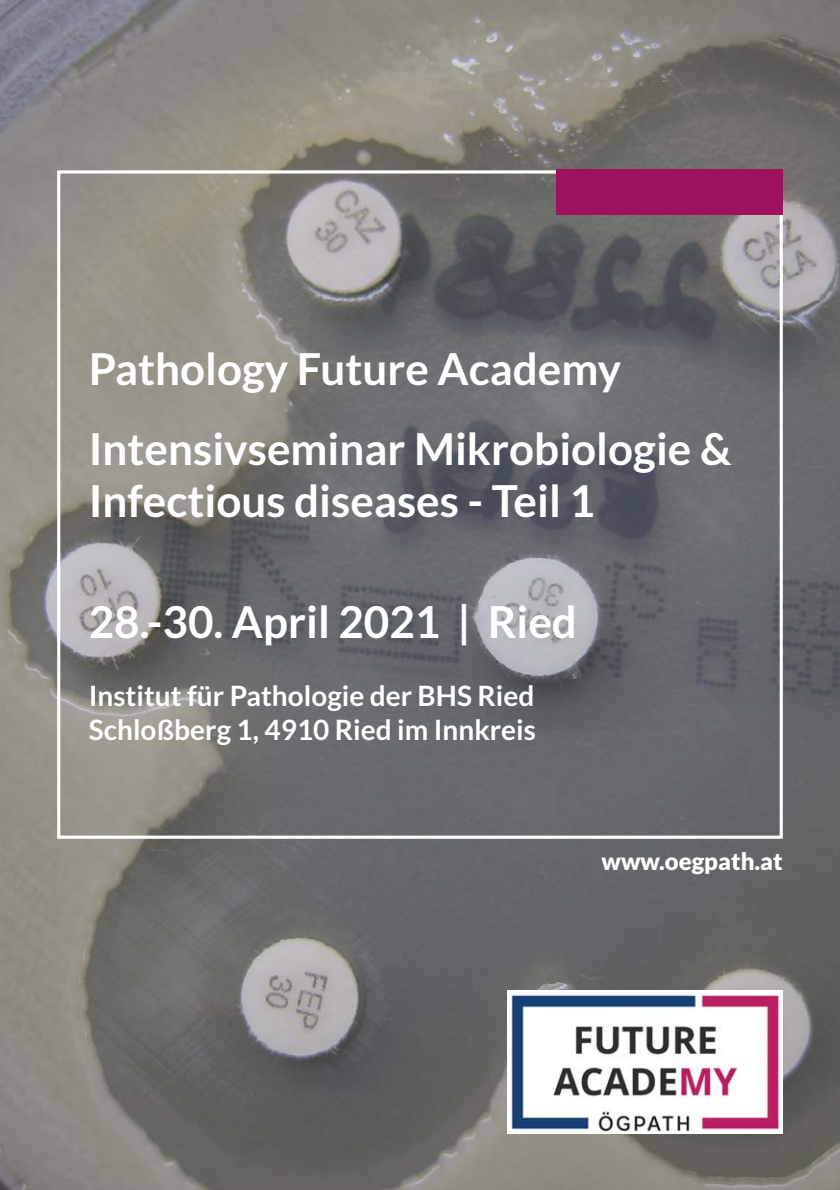
<style>
.page{position:relative;width:840px;height:1190px;background:#fff}
.page>*{position:absolute;margin:0;border:0;box-sizing:border-box;transform-origin:0 0}
.t1{font:700 44px/80.4px "Lato";color:#fff}
.t2{font:700 28px/33.6px "Lato";color:#fff}
.t3{font:900 24px "Lato";color:#fff}
</style>
<div class="page">
<img style="left:0;top:0;width:840px;height:1190px">
<div style="left:57px;top:170px;width:726px;height:669px;border:3px solid #fff"></div>
<div style="left:556px;top:170px;width:227px;height:45px;background:#9a135c"></div>
<img style="left:508px;top:991px;width:275px;height:143px">
<p class="t1" style="left:89px;top:332px;width:644px">Pathology Future Academy<br>Intensivseminar Mikrobiologie &amp;</p>
<p class="t1" style="left:89px;top:465px;width:508px">Infectious diseases - Teil 1</p>
<p class="t1" style="left:89px;top:586px;width:490px">28.-30. April 2021 | Ried</p>
<p class="t2" style="left:89px;top:682px;width:449px">Institut für Pathologie der BHS Ried<br>Schloßberg 1, 4910 Ried im Innkreis</p>
<p class="t3" style="left:602px;top:848px;width:183px">www.oegpath.at</p>
</div>
